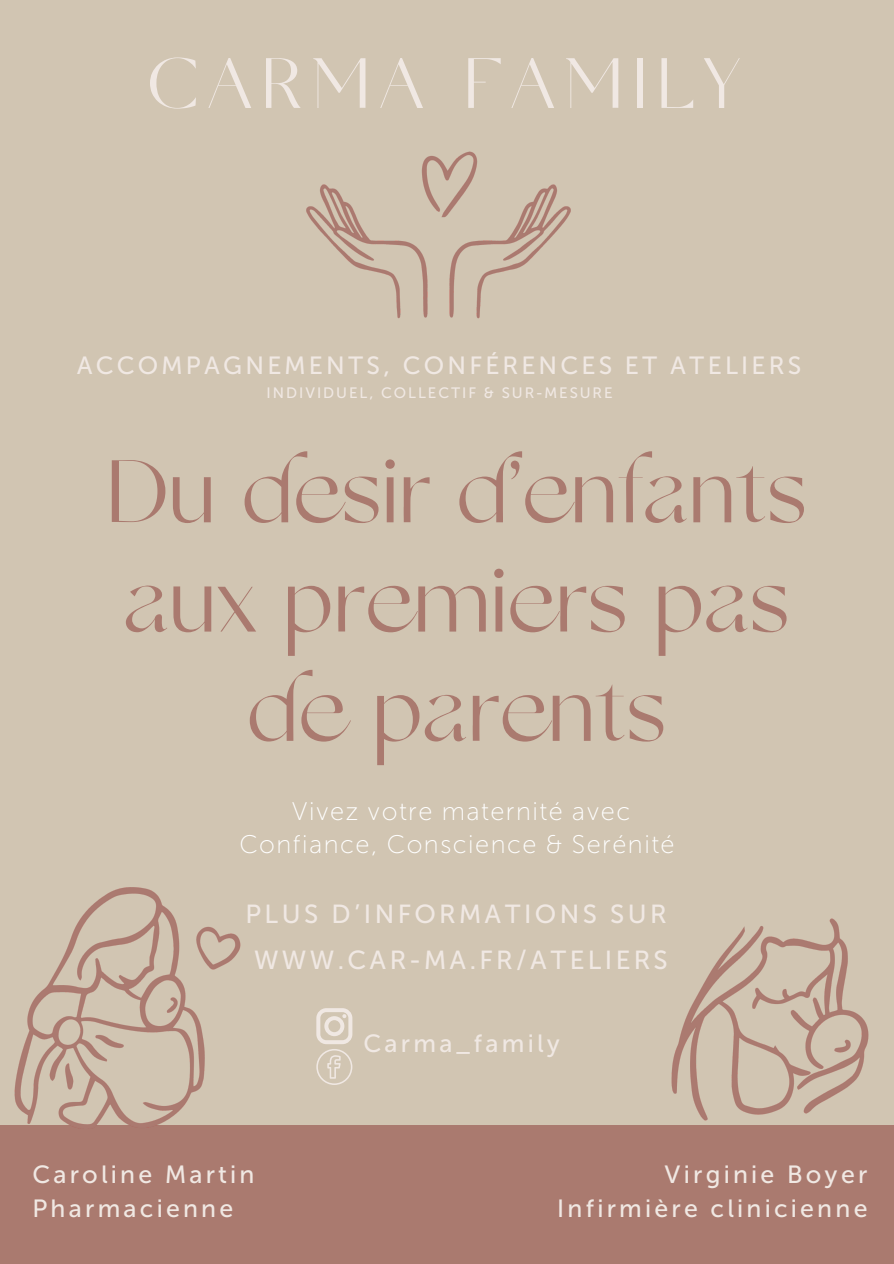
<style>
.page{position:relative;width:894px;height:1264px;background:#fff}
.page>*{position:absolute;margin:0;border:0;box-sizing:border-box;transform-origin:0 0}
.t1{font:94.5px/109.2px "Gallery Modern";color:#aa7a6f;text-align:center}
.t2{font:75.9px "Gallery Modern";letter-spacing:.13em;color:#f0e8e3}
.t3{font:26.1px "Museo Sans Cyrl 500";letter-spacing:.13em;color:#f0e8e3}
.t4{font:25.5px "Museo Sans Cyrl 100";letter-spacing:.06em;color:#fff}
.t5{font:24.75px "Museo Sans Cyrl 500";letter-spacing:.13em;color:#f0e8e3}
.t6{font:15px "Museo Sans Cyrl 500";letter-spacing:.13em;color:#f0e8e3}
</style>
<div class="page">
<div style="left:0;top:0;width:893px;height:1263px;background:#d1c5b2"></div>
<div style="left:0;top:1125px;width:893px;height:138px;background:#aa7a6f"></div>
<img style="left:306px;top:151px;width:265px;height:168px">
<img style="left:671px;top:918px;width:198px;height:203px">
<img style="left:14px;top:887px;width:227px;height:241px">
<svg style="left:316px;top:1008px;width:36px;height:76px"></svg>
<p class="t2" style="left:148px;top:47px;width:593px">CARMA FAMILY</p>
<p class="t5" style="left:77px;top:350px;width:725px">ACCOMPAGNEMENTS, CONFÉRENCES ET ATELIERS</p>
<p class="t6" style="left:266px;top:384px;width:347px">INDIVIDUEL, COLLECTIF &amp; SUR-MESURE</p>
<p class="t1" style="left:106px;top:444px;width:702px">Du desir d’enfants aux premiers pas de parents</p>
<p class="t4" style="left:292px;top:796px;width:340px">Vivez votre maternité avec</p>
<p class="t4" style="left:239px;top:828px;width:436px">Confiance, Conscience &amp; Serénité</p>
<p class="t3" style="left:245px;top:898px;width:422px">PLUS D’INFORMATIONS SUR</p>
<p class="t3" style="left:254px;top:944px;width:415px">WWW.CAR-MA.FR/ATELIERS</p>
<p class="t5" style="left:32px;top:1159px;width:223px">Caroline Martin</p>
<p class="t5" style="left:32px;top:1193px;width:202px">Pharmacienne</p>
<p class="t5" style="left:363px;top:1028px;width:198px">Carma_family</p>
<p class="t5" style="left:664px;top:1159px;width:204px">Virginie Boyer</p>
<p class="t5" style="left:557px;top:1193px;width:312px">Infirmière clinicienne</p>
</div>
